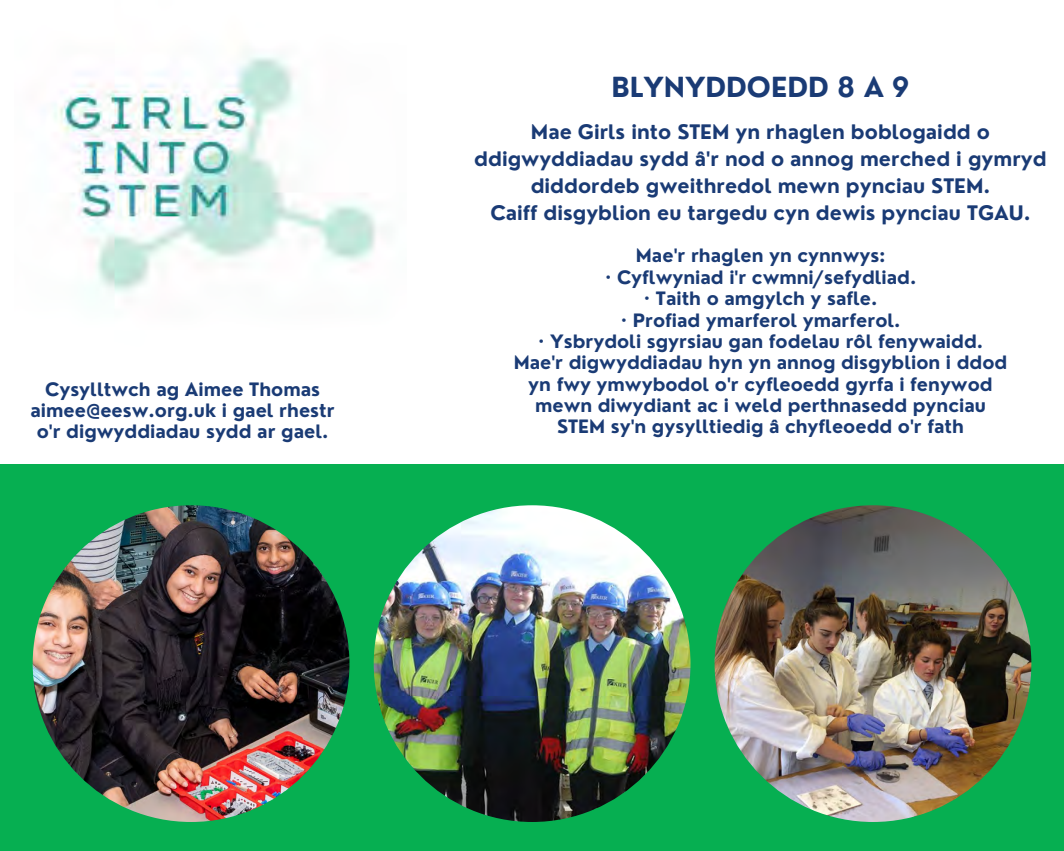
<style>
.page{position:relative;width:1064px;height:851px;background:#fff}
.page>*{position:absolute;margin:0;border:0;box-sizing:border-box;transform-origin:0 0}
.t1{font:700 27px "Nourd";color:#1a3b75}
.t2{font:700 19.5px/27px "Nourd";color:#1a3b75;text-align:center}
.t3{font:700 18px/21.5px "Nourd";color:#1a3b75;text-align:center}
</style>
<div class="page">
<img style="left:53px;top:54px;width:324px;height:240px">
<div style="left:0;top:464px;width:1063px;height:386px;background:#06af51"></div>
<img style="left:373px;top:505px;width:317px;height:316px;border-radius:50%">
<img style="left:714px;top:505px;width:317px;height:317px;border-radius:50%">
<img style="left:33px;top:505px;width:316px;height:317px;border-radius:50%">
<p class="t3" style="left:30px;top:378px;width:306px">Cysylltwch ag Aimee Thomas aimee@eesw.org.uk i gael rhestr o'r digwyddiadau sydd ar gael.</p>
<p class="t1" style="left:611px;top:70px;width:300px">BLYNYDDOEDD 8 A 9</p>
<p class="t2" style="left:474px;top:118px;width:573px">Mae Girls into STEM yn rhaglen boblogaidd o ddigwyddiadau sydd â'r nod o annog merched i gymryd diddordeb gweithredol mewn pynciau STEM.</p>
<p class="t2" style="left:490px;top:199px;width:541px">Caiff disgyblion eu targedu cyn dewis pynciau TGAU.</p>
<p class="t3" style="left:635px;top:245px;width:251px">Mae'r rhaglen yn cynnwys:</p>
<p class="t3" style="left:604px;top:266px;width:313px">· Cyflwyniad i'r cwmni/sefydliad.</p>
<p class="t3" style="left:643px;top:287px;width:235px">· Taith o amgylch y safle.</p>
<p class="t3" style="left:620px;top:309px;width:281px">· Profiad ymarferol ymarferol.</p>
<p class="t3" style="left:537px;top:330px;width:446px">· Ysbrydoli sgyrsiau gan fodelau rôl fenywaidd.</p>
<p class="t3" style="left:513px;top:352px;width:495px">Mae'r digwyddiadau hyn yn annog disgyblion i ddod yn fwy ymwybodol o'r cyfleoedd gyrfa i fenywod mewn diwydiant ac i weld perthnasedd pynciau STEM sy'n gysylltiedig â chyfleoedd o'r fath</p>
</div>
